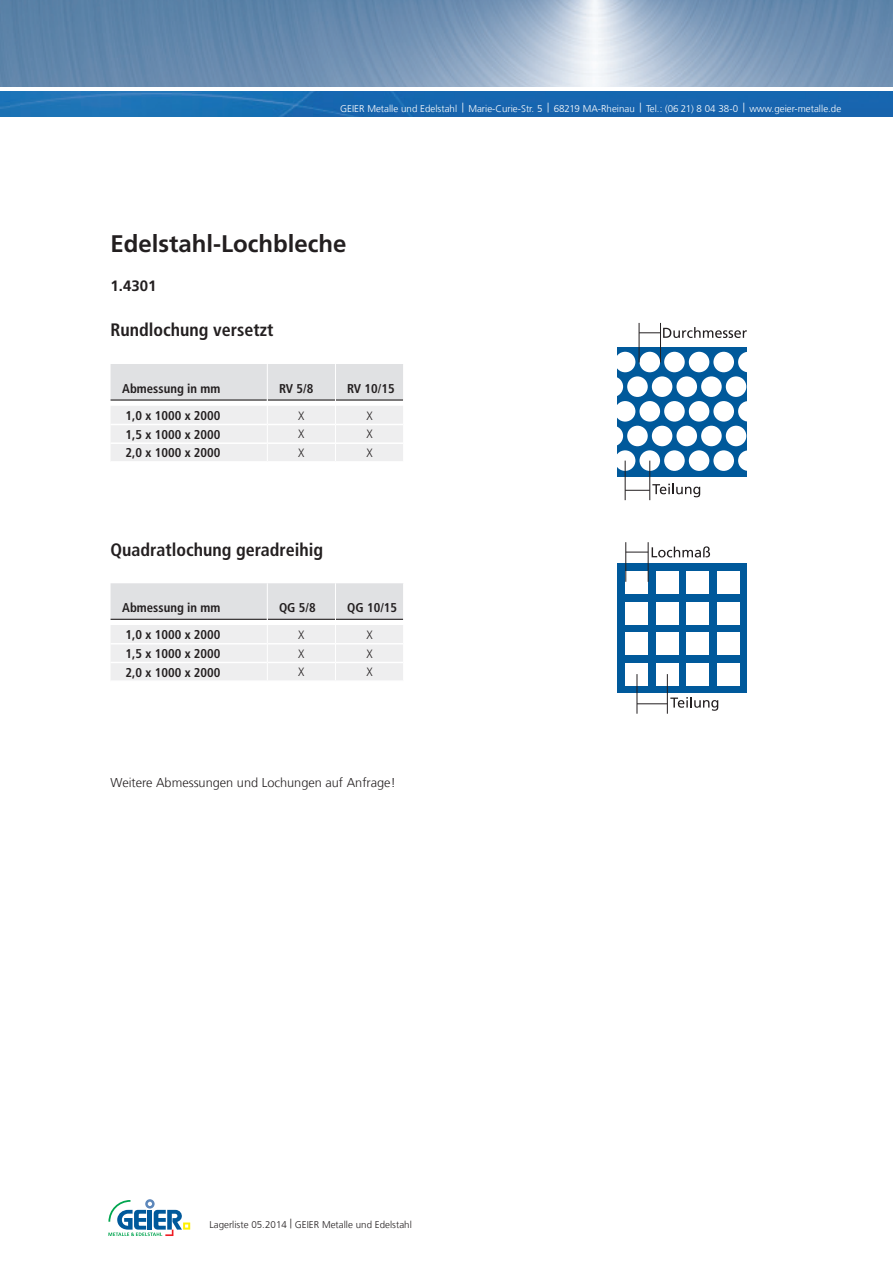
<style>
.page{position:relative;width:893px;height:1263px;background:#fff}
.page>*{position:absolute;margin:0;border:0;box-sizing:border-box;transform-origin:0 0}
._01_Headline{font:700 24px "Frutiger LT Com";color:#231f20}
.t1{font:700 condensed 18px "Frutiger LT Com";color:#231f20}
._02_Subline_fett{font:700 15px "Frutiger LT Com";color:#231f20}
._04_Tabellentext_fet{font:700 condensed 12.75px "Frutiger LT Com";color:#231f20}
._06_Unterzeilen{font:300 12.75px "Frutiger LT Com";color:#231f20}
._05_Tabellentext_mag{font:300 condensed 12px "Frutiger LT Com";color:#231f20}
.Kopfzeile{font:300 9.75px "Frutiger LT Com";color:#fff}
.Fusszeile{font:300 9.75px "Frutiger LT Com";color:#231f20}
</style>
<div class="page">
<svg style="left:108px;top:1199px;width:82px;height:37px"></svg>
<img style="left:0;top:0;width:893px;height:86px">
<img style="left:0;top:91px;width:893px;height:26px">
<svg style="left:111px;top:364px;width:292px;height:97px"></svg>
<svg style="left:111px;top:583px;width:293px;height:97px"></svg>
<div style="left:618px;top:347px;width:129px;height:129px;background:#00599b"></div>
<div style="left:615px;top:352px;width:20px;height:20px;background:#fff;border-radius:50%"></div>
<div style="left:639px;top:352px;width:21px;height:20px;background:#fff;border-radius:50%"></div>
<div style="left:664px;top:352px;width:21px;height:20px;background:#fff;border-radius:50%"></div>
<div style="left:689px;top:352px;width:20px;height:20px;background:#fff;border-radius:50%"></div>
<div style="left:713px;top:352px;width:21px;height:20px;background:#fff;border-radius:50%"></div>
<div style="left:738px;top:352px;width:21px;height:20px;background:#fff;border-radius:50%"></div>
<div style="left:603px;top:376px;width:20px;height:21px;background:#fff;border-radius:50%"></div>
<div style="left:627px;top:376px;width:21px;height:21px;background:#fff;border-radius:50%"></div>
<div style="left:652px;top:376px;width:20px;height:21px;background:#fff;border-radius:50%"></div>
<div style="left:676px;top:376px;width:21px;height:21px;background:#fff;border-radius:50%"></div>
<div style="left:701px;top:376px;width:21px;height:21px;background:#fff;border-radius:50%"></div>
<div style="left:726px;top:376px;width:20px;height:21px;background:#fff;border-radius:50%"></div>
<div style="left:615px;top:401px;width:20px;height:21px;background:#fff;border-radius:50%"></div>
<div style="left:639px;top:401px;width:21px;height:21px;background:#fff;border-radius:50%"></div>
<div style="left:664px;top:401px;width:21px;height:21px;background:#fff;border-radius:50%"></div>
<div style="left:689px;top:401px;width:20px;height:21px;background:#fff;border-radius:50%"></div>
<div style="left:713px;top:401px;width:21px;height:21px;background:#fff;border-radius:50%"></div>
<div style="left:738px;top:401px;width:21px;height:21px;background:#fff;border-radius:50%"></div>
<div style="left:603px;top:426px;width:20px;height:20px;background:#fff;border-radius:50%"></div>
<div style="left:627px;top:426px;width:21px;height:20px;background:#fff;border-radius:50%"></div>
<div style="left:652px;top:426px;width:20px;height:20px;background:#fff;border-radius:50%"></div>
<div style="left:676px;top:426px;width:21px;height:20px;background:#fff;border-radius:50%"></div>
<div style="left:701px;top:426px;width:21px;height:20px;background:#fff;border-radius:50%"></div>
<div style="left:726px;top:426px;width:20px;height:20px;background:#fff;border-radius:50%"></div>
<div style="left:615px;top:450px;width:20px;height:21px;background:#fff;border-radius:50%"></div>
<div style="left:639px;top:450px;width:21px;height:21px;background:#fff;border-radius:50%"></div>
<div style="left:664px;top:450px;width:21px;height:21px;background:#fff;border-radius:50%"></div>
<div style="left:689px;top:450px;width:20px;height:21px;background:#fff;border-radius:50%"></div>
<div style="left:713px;top:450px;width:21px;height:21px;background:#fff;border-radius:50%"></div>
<div style="left:738px;top:450px;width:21px;height:21px;background:#fff;border-radius:50%"></div>
<hr style="left:660px;top:323px;width:1px;height:39px;background:#231f20">
<hr style="left:639px;top:323px;width:1px;height:39px;background:#231f20">
<svg style="left:639px;top:327px;width:108px;height:11px"></svg>
<hr style="left:625px;top:461px;width:1px;height:39px;background:#231f20">
<hr style="left:649px;top:461px;width:1px;height:39px;background:#231f20">
<svg style="left:625px;top:483px;width:75px;height:14px"></svg>
<div style="left:618px;top:564px;width:129px;height:129px;background:#00599b"></div>
<svg style="left:670px;top:697px;width:48px;height:14px"></svg>
<div style="left:626px;top:572px;width:22px;height:22px;background:#fff"></div>
<div style="left:656px;top:572px;width:22px;height:22px;background:#fff"></div>
<div style="left:687px;top:572px;width:22px;height:22px;background:#fff"></div>
<div style="left:717px;top:572px;width:22px;height:22px;background:#fff"></div>
<div style="left:626px;top:602px;width:22px;height:22px;background:#fff"></div>
<div style="left:656px;top:602px;width:22px;height:22px;background:#fff"></div>
<div style="left:687px;top:602px;width:22px;height:22px;background:#fff"></div>
<div style="left:717px;top:602px;width:22px;height:22px;background:#fff"></div>
<div style="left:626px;top:633px;width:22px;height:22px;background:#fff"></div>
<div style="left:656px;top:633px;width:22px;height:22px;background:#fff"></div>
<div style="left:687px;top:633px;width:22px;height:22px;background:#fff"></div>
<div style="left:717px;top:633px;width:22px;height:22px;background:#fff"></div>
<div style="left:626px;top:663px;width:22px;height:22px;background:#fff"></div>
<div style="left:656px;top:663px;width:22px;height:22px;background:#fff"></div>
<div style="left:687px;top:663px;width:22px;height:22px;background:#fff"></div>
<div style="left:717px;top:663px;width:22px;height:22px;background:#fff"></div>
<hr style="left:648px;top:542px;width:1px;height:40px;background:#231f20">
<hr style="left:625px;top:542px;width:1px;height:40px;background:#231f20">
<svg style="left:626px;top:546px;width:84px;height:11px"></svg>
<hr style="left:637px;top:674px;width:1px;height:40px;background:#231f20">
<hr style="left:667px;top:674px;width:1px;height:40px;background:#231f20">
<hr style="left:637px;top:703px;width:30px;height:1px;background:#231f20">
<p class="Kopfzeile" style="left:340px;top:102px;width:503px">GEIER Metalle und Edelstahl | Marie-Curie-Str. 5 | 68219 MA-Rheinau | Tel.: (06 21) 8 04 38-0 | www.geier-metalle.de</p>
<p class="_01_Headline" style="left:111px;top:229px;width:238px">Edelstahl-Lochbleche</p>
<p class="_02_Subline_fett" style="left:111px;top:277px;width:47px">1.4301</p>
<p class="t1" style="left:111px;top:319px;width:164px">Rundlochung versetzt</p>
<p class="_04_Tabellentext_fet" style="left:122px;top:381px;width:100px">Abmessung in mm</p>
<p class="_04_Tabellentext_fet" style="left:279px;top:381px;width:36px">RV 5/8</p>
<p class="_04_Tabellentext_fet" style="left:347px;top:381px;width:49px">RV 10/15</p>
<p class="_04_Tabellentext_fet" style="left:125px;top:408px;width:97px">1,0 x 1000 x 2000</p>
<p class="_05_Tabellentext_mag" style="left:298px;top:409px;width:8px">X</p>
<p class="_05_Tabellentext_mag" style="left:366px;top:409px;width:8px">X</p>
<p class="_04_Tabellentext_fet" style="left:125px;top:427px;width:97px">1,5 x 1000 x 2000</p>
<p class="_05_Tabellentext_mag" style="left:298px;top:427px;width:8px">X</p>
<p class="_05_Tabellentext_mag" style="left:366px;top:427px;width:8px">X</p>
<p class="_04_Tabellentext_fet" style="left:125px;top:445px;width:97px">2,0 x 1000 x 2000</p>
<p class="_05_Tabellentext_mag" style="left:298px;top:446px;width:8px">X</p>
<p class="_05_Tabellentext_mag" style="left:366px;top:446px;width:8px">X</p>
<p class="t1" style="left:111px;top:539px;width:214px">Quadratlochung geradreihig</p>
<p class="_04_Tabellentext_fet" style="left:122px;top:600px;width:100px">Abmessung in mm</p>
<p class="_04_Tabellentext_fet" style="left:279px;top:600px;width:38px">QG 5/8</p>
<p class="_04_Tabellentext_fet" style="left:347px;top:600px;width:52px">QG 10/15</p>
<p class="_04_Tabellentext_fet" style="left:125px;top:627px;width:97px">1,0 x 1000 x 2000</p>
<p class="_05_Tabellentext_mag" style="left:298px;top:628px;width:8px">X</p>
<p class="_05_Tabellentext_mag" style="left:366px;top:628px;width:8px">X</p>
<p class="_04_Tabellentext_fet" style="left:125px;top:646px;width:97px">1,5 x 1000 x 2000</p>
<p class="_05_Tabellentext_mag" style="left:298px;top:647px;width:8px">X</p>
<p class="_05_Tabellentext_mag" style="left:366px;top:647px;width:8px">X</p>
<p class="_04_Tabellentext_fet" style="left:125px;top:665px;width:97px">2,0 x 1000 x 2000</p>
<p class="_05_Tabellentext_mag" style="left:298px;top:665px;width:8px">X</p>
<p class="_05_Tabellentext_mag" style="left:366px;top:665px;width:8px">X</p>
<p class="_06_Unterzeilen" style="left:111px;top:775px;width:287px">Weitere Abmessungen und Lochungen auf Anfrage!</p>
<p class="Fusszeile" style="left:209px;top:1219px;width:204px">Lagerliste 05.2014 | GEIER Metalle und Edelstahl</p>
</div>
